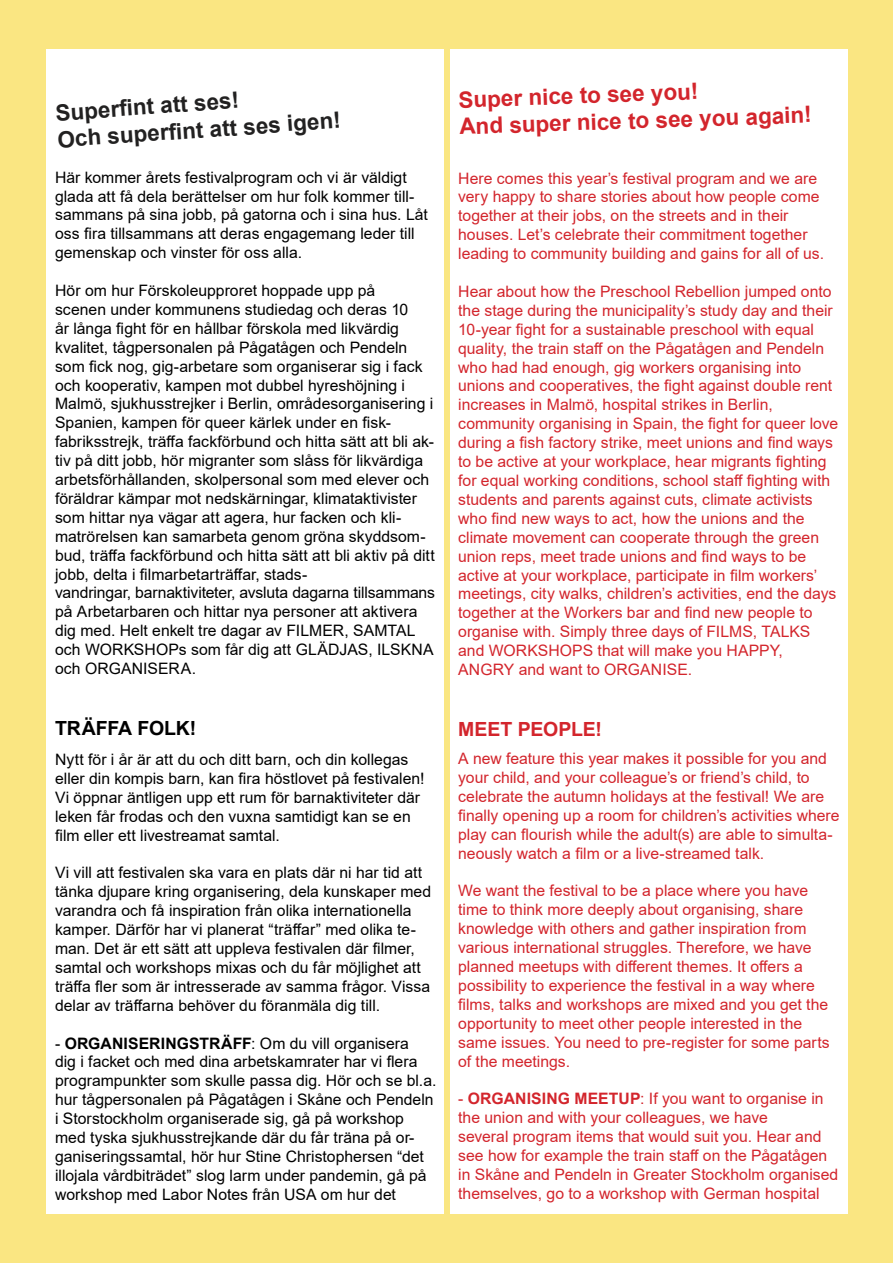
<style>
.page{position:relative;width:893px;height:1263px;background:#fae682}
.page>*{position:absolute;margin:0;border:0;box-sizing:border-box;transform-origin:0 0}
.t1{font:700 22.5px/27px "Arial";color:#d3252c}
.t2{font:700 22.5px "Arial";color:#222121}
.t3{font:700 19.5px "Arial";letter-spacing:-.01em;color:#000}
.t4{font:700 19.5px "Arial";letter-spacing:-.005em;color:#d3252c}
.t5{font:15.75px/18.9px "Arial";color:#000}
.t6{font:15.75px/18.9px "Arial";color:#d3252c}
.s1{font-weight:700}
</style>
<div class="page">
<div style="left:450px;top:49px;width:398px;height:1165px;background:#fff"></div>
<div style="left:46px;top:49px;width:397px;height:1165px;background:#fff"></div>
<p class="t2" style="left:55px;top:97px;width:185px;rotate:-4deg">Superfi nt att ses!</p>
<p class="t2" style="left:56px;top:124px;width:285px;rotate:-4deg">Och superfi nt att ses igen!</p>
<p class="t5" style="left:55px;top:168px;width:374px">Här kommer årets festivalprogram och vi är väldigt glada att få dela berättelser om hur folk kommer till&shy;sammans på sina jobb, på gatorna och i sina hus. Låt oss fira tillsammans att deras engagemang leder till gemenskap och vinster för oss alla.</p>
<p class="t5" style="left:55px;top:281px;width:380px">Hör om hur Förskoleupproret hoppade upp på<br>scenen under kommunens studiedag och deras 10<br>år långa fight för en hållbar förskola med likvärdig kvalitet, tågpersonalen på Pågatågen och Pendeln som fick nog, gig-arbetare som organiserar sig i fack och kooperativ, kampen mot dubbel hyreshöjning i Malmö, sjukhusstrejker i Berlin, områdesorganisering i Spanien, kampen för queer kärlek under en fisk-</p>
<p class="t5" style="left:55px;top:432px;width:381px">fabriksstrejk, träffa fackförbund och hitta sätt att bli ak&shy;tiv på ditt jobb, hör migranter som slåss för likvärdiga arbetsförhållanden, skolpersonal som med elever och föräldrar kämpar mot nedskärningar, klimataktivister som hittar nya vägar att agera, hur facken och kli&shy;matrörelsen kan samarbeta genom gröna skyddsom&shy;bud, träffa fackförbund och hitta sätt att bli aktiv på ditt jobb, delta i filmarbetarträffar, stads-</p>
<p class="t5" style="left:55px;top:583px;width:381px">vandringar, barnaktiviteter, avsluta dagarna tillsammans på Arbetarbaren och hittar nya personer att aktivera dig med. Helt enkelt tre dagar av FILMER, SAMTAL och WORKSHOPs som får dig att GLÄDJAS, ILSKNA och ORGANISERA.</p>
<p class="t3" style="left:55px;top:715px;width:143px">TRÄFFA FOLK!</p>
<p class="t5" style="left:55px;top:750px;width:371px">Nytt för i år är att du och ditt barn, och din kollegas eller din kompis barn, kan fira höstlovet på festivalen!<br>Vi öppnar äntligen upp ett rum för barnaktiviteter där leken får frodas och den vuxna samtidigt kan se en film eller ett livestreamat samtal.</p>
<p class="t5" style="left:55px;top:863px;width:377px">Vi vill att festivalen ska vara en plats där ni har tid att tänka djupare kring organisering, dela kunskaper med varandra och få inspiration från olika internationella kamper. Därför har vi planerat “träffar” med olika te&shy;man. Det är ett sätt att uppleva festivalen där filmer, samtal och workshops mixas och du får möjlighet att träffa fler som är intresserade av samma frågor. Vissa delar av träffarna behöver du föranmäla dig till.</p>
<p class="t5" style="left:55px;top:1033px;width:383px">- <span class="s1">ORGANISERINGSTRÄFF</span>: Om du vill organisera<br>dig i facket och med dina arbetskamrater har vi flera programpunkter som skulle passa dig. Hör och se bl.a. hur tågpersonalen på Pågatågen i Skåne och Pendeln i Storstockholm organiserade sig, gå på workshop med tyska sjukhusstrejkande där du får träna på or&shy;ganiseringssamtal, hör hur Stine Christophersen “det illojala vårdbiträdet” slog larm under pandemin, gå på workshop med Labor Notes från USA om hur det</p>
<p class="t1" style="left:458px;top:86px;width:354px;rotate:-2deg">Super nice to see you!<br>And super nice to see you again!</p>
<p class="t6" style="left:458px;top:168px;width:363px">Here comes this year’s festival program and we are very happy to share stories about how people come together at their jobs, on the streets and in their</p>
<p class="t6" style="left:458px;top:225px;width:367px">houses. Let’s celebrate their commitment together leading to community building and gains for all of us.</p>
<p class="t6" style="left:458px;top:282px;width:376px">Hear about how the Preschool Rebellion jumped onto the stage during the municipality’s study day and their 10-year fight for a sustainable preschool with equal quality, the train staff on the Pågatågen and Pendeln who had had enough, gig workers organising into unions and cooperatives, the fight against double rent increases in Malmö, hospital strikes in Berlin,</p>
<p class="t6" style="left:458px;top:414px;width:382px">community organising in Spain, the fight for queer love during a fish factory strike, meet unions and find ways to be active at your workplace, hear migrants fighting for equal working conditions, school staff fighting with students and parents against cuts, climate activists who find new ways to act, how the unions and the climate movement can cooperate through the green union reps, meet trade unions and find ways to be active at your workplace, participate in film workers’ meetings, city walks, children’s activities, end the days together at the Workers bar and find new people to</p>
<p class="t6" style="left:458px;top:622px;width:354px">organise with. Simply three days of FILMS, TALKS and WORKSHOPS that will make you HAPPY,</p>
<p class="t6" style="left:458px;top:660px;width:236px">ANGRY and want to ORGANISE.</p>
<p class="t4" style="left:458px;top:716px;width:145px">MEET PEOPLE!</p>
<p class="t6" style="left:458px;top:749px;width:383px">A new feature this year makes it possible for you and your child, and your colleague’s or friend’s child, to celebrate the autumn holidays at the festival! We are finally opening up a room for children’s activities where play can flourish while the adult(s) are able to simulta&shy;neously watch a film or a live-streamed talk.</p>
<p class="t6" style="left:458px;top:881px;width:355px">We want the festival to be a place where you have time to think more deeply about organising, share knowledge with others and gather inspiration from various international struggles. Therefore, we have planned meetups with different themes. It offers a</p>
<p class="t6" style="left:458px;top:976px;width:373px">possibility to experience the festival in a way where films, talks and workshops are mixed and you get the opportunity to meet other people interested in the same issues. You need to pre-register for some parts of the meetings.</p>
<p class="t6" style="left:458px;top:1089px;width:367px">- <span class="s1">ORGANISING MEETUP</span>: If you want to organise in the union and with your colleagues, we have</p>
<p class="t6" style="left:458px;top:1127px;width:382px">several program items that would suit you. Hear and see how for example the train staff on the Pågatågen in Skåne and Pendeln in Greater Stockholm organised themselves, go to a workshop with German hospital</p>
</div>
